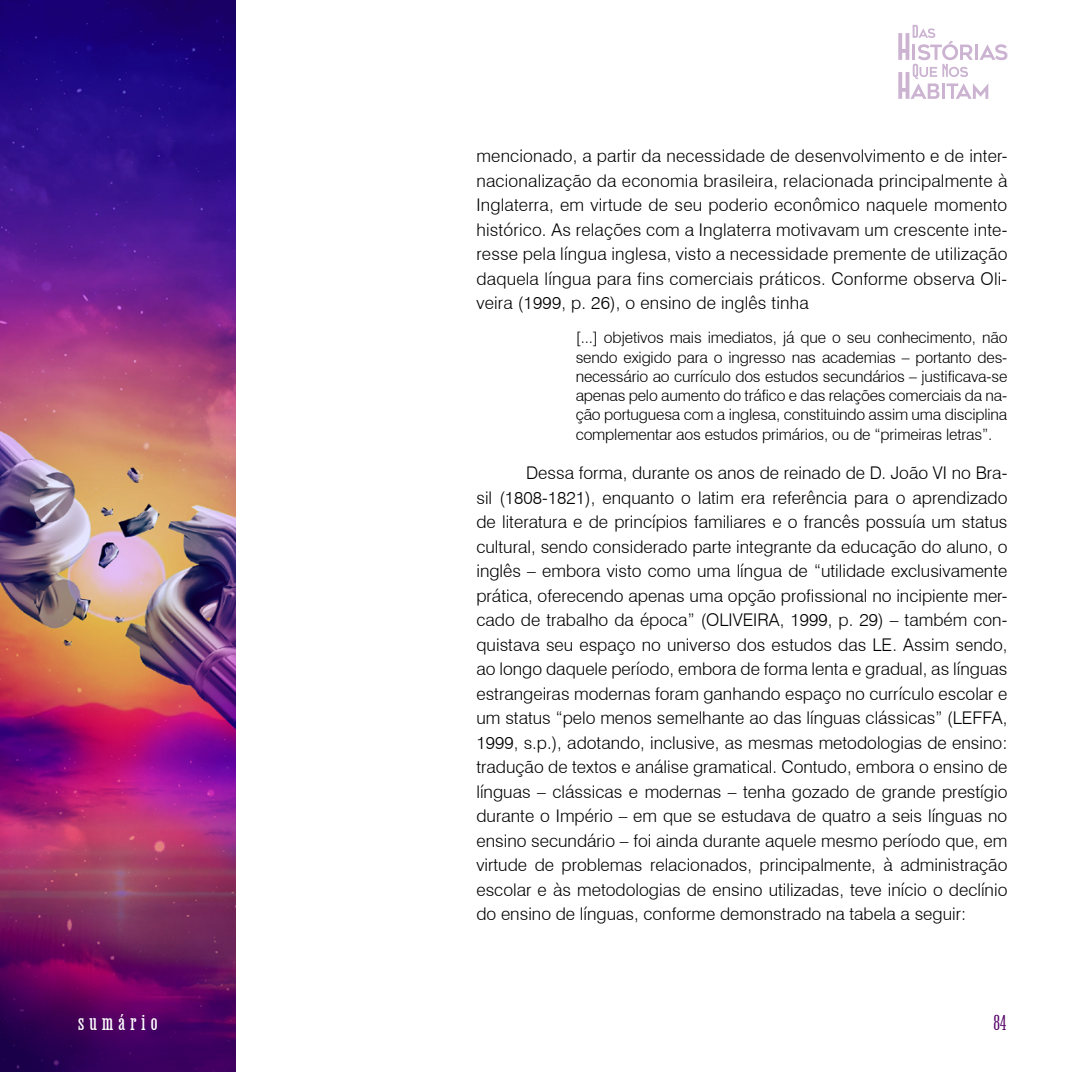
<style>
.page{position:relative;width:1072px;height:1072px;background:#fff}
.page>*{position:absolute;margin:0;border:0;box-sizing:border-box;transform-origin:0 0}
.t1{font:21px "Job Clarendon";letter-spacing:.25em;color:#fff}
.t2{font:300 19.25px "Job Clarendon";color:#540166}
.t3{font:300 17.5px/24.5px "Swiss 721 BT";letter-spacing:.005em;color:#000;text-align:justify}
.t4{font:300 15.75px/19.2px "Swiss 721 BT";letter-spacing:-.01em;color:#000;text-align:justify}
</style>
<div class="page">
<img style="left:0;top:0;width:236px;height:1071px">
<svg style="left:898px;top:25px;width:109px;height:74px"></svg>
<p class="t3" style="left:476px;top:144px;width:532px">mencionado, a partir da necessidade de desenvolvimento e de inter&shy;nacionalização da economia brasileira, relacionada principalmente à Inglaterra, em virtude de seu poderio econômico naquele momento histórico. As relações com a Inglaterra motivavam um crescente inte&shy;resse pela língua inglesa, visto a necessidade premente de utilização daquela língua para fins comerciais práticos. Conforme observa Oli&shy;veira (1999, p. 26), o ensino de inglês tinha</p>
<p class="t4" style="left:575px;top:328px;width:433px">[...] objetivos mais imediatos, já que o seu conhecimento, não sendo exigido para o ingresso nas academias – portanto des&shy;necessário ao currículo dos estudos secundários – justificava-se apenas pelo aumento do tráfico e das relações comerciais da na&shy;ção portuguesa com a inglesa, constituindo assim uma disciplina complementar aos estudos primários, ou de “primeiras letras”.</p>
<p class="t3" style="left:476px;top:460px;width:532px;text-indent:50px">Dessa forma, durante os anos de reinado de D. João VI no Bra&shy;sil (1808-1821), enquanto o latim era referência para o aprendizado de literatura e de princípios familiares e o francês possuía um status cultural, sendo considerado parte integrante da educação do aluno, o inglês – embora visto como uma língua de “utilidade exclusivamente prática, oferecendo apenas uma opção profissional no incipiente mer&shy;cado de trabalho da época” (OLIVEIRA, 1999, p. 29) – também con&shy;quistava seu espaço no universo dos estudos das LE. Assim sendo, ao longo daquele período, embora de forma lenta e gradual, as línguas estrangeiras modernas foram ganhando espaço no currículo escolar e um status “pelo menos semelhante ao das línguas clássicas” (LEFFA, 1999, s.p.), adotando, inclusive, as mesmas metodologias de ensino: tradução de textos e análise gramatical. Contudo, embora o ensino de línguas – clássicas e modernas – tenha gozado de grande prestígio durante o Império – em que se estudava de quatro a seis línguas no ensino secundário – foi ainda durante aquele mesmo período que, em virtude de problemas relacionados, principalmente, à administração escolar e às metodologias de ensino utilizadas, teve início o declínio do ensino de línguas, conforme demonstrado na tabela a seguir:</p>
<p class="t1" style="left:78px;top:1006px;width:81px">sumário</p>
<p class="t2" style="left:993px;top:1009px;width:14px">84</p>
</div>
